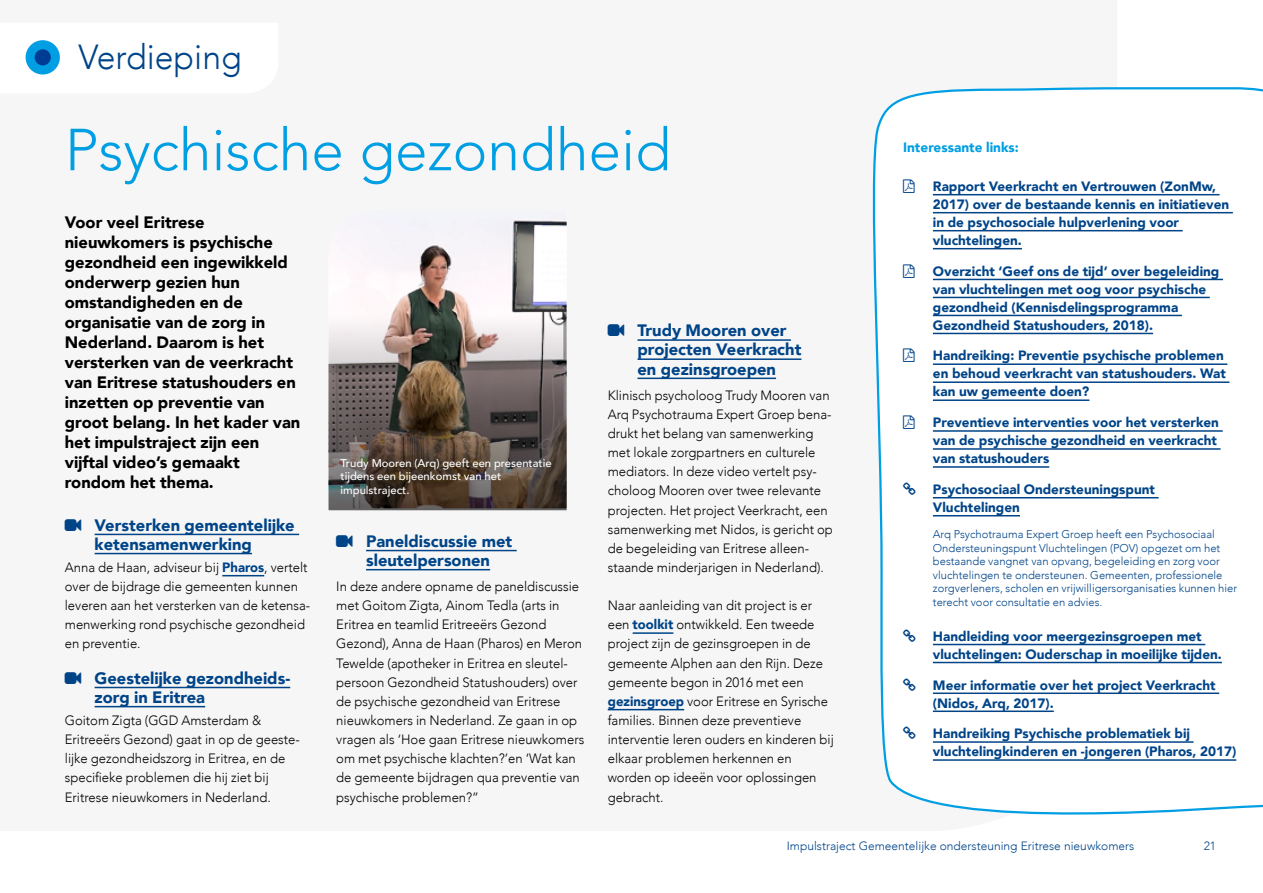
<style>
.page{position:relative;width:1263px;height:893px;background:#fff}
.page>*{position:absolute;margin:0;border:0;box-sizing:border-box;transform-origin:0 0}
.t1{font:300 58.65px "Avenir";color:#009fe3}
.t2{font:300 34.8px "Avenir";color:#048}
.t3{font:900 16.5px/20px "Avenir";color:#000}
.t4{font:900 16.5px/19.2px "Avenir";color:#048}
.t5{font:900 13.65px "Avenir";color:#009fe3}
.t6{font:300 13.5px/19.2px "Avenir";color:#000}
.t7{font:900 13.5px/18px "Avenir";color:#048}
.t8{font:300 12px "Avenir";color:#048}
.t9{font:300 11.25px/13.5px "Avenir";color:#048}
.t10{font:500 11.25px/13.5px "Avenir";color:#fff}
.s1{font-weight:900;color:#048}
</style>
<div class="page">
<div style="left:26px;top:40px;width:34px;height:35px;background:#009fe3;border-radius:50%"></div>
<div style="left:35px;top:49px;width:16px;height:16px;background:#003c94;border-radius:50%"></div>
<hr style="left:95px;top:534px;width:204px;height:1px;background:#048">
<hr style="left:95px;top:553px;width:157px;height:1px;background:#048">
<hr style="left:222px;top:575px;width:42px;height:1px;background:#048">
<hr style="left:95px;top:687px;width:195px;height:1px;background:#048">
<hr style="left:95px;top:706px;width:110px;height:1px;background:#048">
<hr style="left:366px;top:550px;width:151px;height:1px;background:#048">
<hr style="left:366px;top:569px;width:124px;height:1px;background:#048">
<hr style="left:637px;top:339px;width:154px;height:2px;background:#048">
<hr style="left:637px;top:358px;width:164px;height:2px;background:#048">
<hr style="left:637px;top:378px;width:139px;height:1px;background:#048">
<hr style="left:633px;top:632px;width:40px;height:2px;background:#048">
<hr style="left:608px;top:709px;width:76px;height:1px;background:#048">
<img style="left:328px;top:211px;width:239px;height:299px">
<svg style="left:872px;top:87px;width:391px;height:728px"></svg>
<hr style="left:933px;top:194px;width:286px;height:1px;background:#048">
<hr style="left:933px;top:212px;width:300px;height:1px;background:#048">
<hr style="left:933px;top:230px;width:250px;height:1px;background:#048">
<hr style="left:933px;top:248px;width:89px;height:1px;background:#048">
<hr style="left:933px;top:279px;width:290px;height:1px;background:#048">
<hr style="left:933px;top:297px;width:277px;height:1px;background:#048">
<hr style="left:933px;top:315px;width:249px;height:1px;background:#048">
<hr style="left:933px;top:333px;width:220px;height:1px;background:#048">
<hr style="left:933px;top:363px;width:294px;height:2px;background:#048">
<hr style="left:933px;top:381px;width:296px;height:2px;background:#048">
<hr style="left:933px;top:399px;width:156px;height:2px;background:#048">
<hr style="left:933px;top:430px;width:290px;height:2px;background:#048">
<hr style="left:933px;top:448px;width:287px;height:2px;background:#048">
<hr style="left:933px;top:466px;width:116px;height:2px;background:#048">
<hr style="left:933px;top:497px;width:225px;height:1px;background:#048">
<hr style="left:933px;top:515px;width:87px;height:1px;background:#048">
<hr style="left:933px;top:644px;width:272px;height:1px;background:#048">
<hr style="left:933px;top:662px;width:289px;height:1px;background:#048">
<hr style="left:933px;top:692px;width:286px;height:2px;background:#048">
<hr style="left:933px;top:710px;width:121px;height:2px;background:#048">
<hr style="left:933px;top:741px;width:260px;height:2px;background:#048">
<hr style="left:933px;top:759px;width:303px;height:2px;background:#048">
<svg style="left:903px;top:179px;width:12px;height:14px"></svg>
<svg style="left:903px;top:264px;width:12px;height:14px"></svg>
<svg style="left:903px;top:349px;width:12px;height:13px"></svg>
<svg style="left:903px;top:416px;width:12px;height:13px"></svg>
<svg style="left:903px;top:482px;width:12px;height:13px"></svg>
<svg style="left:903px;top:629px;width:12px;height:13px"></svg>
<svg style="left:903px;top:678px;width:12px;height:12px"></svg>
<svg style="left:903px;top:727px;width:12px;height:12px"></svg>
<h2 class="t2" style="left:79px;top:36px;width:165px">Verdieping</h2>
<h1 class="t1" style="left:65px;top:115px;width:608px">Psychische gezondheid</h1>
<p class="t3" style="left:65px;top:212px;width:237px">Voor veel Eritrese nieuwkomers is psychische gezondheid een ingewikkeld onderwerp gezien hun omstandigheden en de organisatie van de zorg in<br>Nederland. Daarom is het versterken van de veerkracht van Eritrese statushouders en inzetten op preventie van groot belang. In het kader van het impulstraject zijn een vijftal video’s gemaakt rondom het thema.</p>
<p class="t4" style="left:95px;top:515px;width:202px">Versterken gemeentelijke ketensamenwerking</p>
<p class="t6" style="left:65px;top:558px;width:247px">Anna de Haan, adviseur bij <span class="s1">Pharos</span>, vertelt over de bijdrage die gemeenten kunnen leveren aan het versterken van de ketensa&shy;menwerking rond psychische gezondheid en preventie.</p>
<p class="t4" style="left:95px;top:668px;width:197px">Geestelijke gezondheids&shy;zorg in Eritrea</p>
<p class="t6" style="left:65px;top:711px;width:237px">Goitom Zigta (GGD Amsterdam &amp; Eritreeërs Gezond) gaat in op de geeste&shy;lijke gezondheidszorg in Eritrea, en de specifieke problemen die hij ziet bij Eritrese nieuwkomers in Nederland.</p>
<p class="t10" style="left:340px;top:456px;width:213px">Trudy Mooren (Arq) geeft een presentatie tijdens een bijeenkomst van het impulstraject.</p>
<p class="t4" style="left:366px;top:531px;width:148px">Paneldiscussie met sleutelpersonen</p>
<p class="t6" style="left:336px;top:577px;width:249px">In deze andere opname de paneldiscussie met Goitom Zigta, Ainom Tedla (arts in Eritrea en teamlid Eritreeërs Gezond Gezond), Anna de Haan (Pharos) en Meron Tewelde (apotheker in Eritrea en sleutel&shy;persoon Gezondheid Statushouders) over de psychische gezondheid van Eritrese nieuwkomers in Nederland. Ze gaan in op vragen als ‘Hoe gaan Eritrese nieuwkomers om met psychische klachten?’en ‘Wat kan de gemeente bijdragen qua preventie van psychische problemen?”</p>
<p class="t4" style="left:637px;top:321px;width:165px">Trudy Mooren over projecten Veerkracht en gezinsgroepen</p>
<p class="t6" style="left:608px;top:385px;width:227px">Klinisch psycholoog Trudy Mooren van Arq Psychotrauma Expert Groep bena&shy;drukt het belang van samenwerking met lokale zorgpartners en culturele mediators. In deze video vertelt psy&shy;choloog Mooren over twee relevante projecten. Het project Veerkracht, een samenwerking met Nidos, is gericht op de begeleiding van Eritrese alleen&shy;staande minderjarigen in Nederland).</p>
<p class="t6" style="left:608px;top:596px;width:228px">Naar aanleiding van dit project is er een <span class="s1">toolkit</span> ontwikkeld. Een tweede project zijn de gezinsgroepen in de gemeente Alphen aan den Rijn. Deze gemeente begon in 2016 met een <span class="s1">gezinsgroep</span> voor Eritrese en Syrische families. Binnen deze preventieve interventie leren ouders en kinderen bij elkaar problemen herkennen en worden op ideeën voor oplossingen gebracht.</p>
<p class="t5" style="left:903px;top:135px;width:117px">Interessante links:</p>
<p class="t7" style="left:933px;top:177px;width:298px">Rapport Veerkracht en Vertrouwen (ZonMw, 2017) over de bestaande kennis en initiatieven in de psychosociale hulpverlening voor vluchtelingen.</p>
<p class="t7" style="left:933px;top:262px;width:288px">Overzicht ‘Geef ons de tijd’ over begeleiding van vluchtelingen met oog voor psychische gezondheid (Kennisdelingsprogramma Gezondheid Statushouders, 2018).</p>
<p class="t7" style="left:933px;top:346px;width:294px">Handreiking: Preventie psychische problemen en behoud veerkracht van statushouders. Wat kan uw gemeente doen?</p>
<p class="t7" style="left:933px;top:413px;width:288px">Preventieve interventies voor het versterken van de psychische gezondheid en veerkracht van statushouders</p>
<p class="t7" style="left:933px;top:480px;width:224px">Psychosociaal Ondersteuningspunt<br>Vluchtelingen</p>
<p class="t9" style="left:933px;top:528px;width:306px">Arq Psychotrauma Expert Groep heeft een Psychosociaal Ondersteuningspunt Vluchtelingen (POV) opgezet om het bestaande vangnet van opvang, begeleiding en zorg voor vluchtelingen te ondersteunen. Gemeenten, professionele zorgverleners, scholen en vrijwilligersorganisaties kunnen hier terecht voor consultatie en advies.</p>
<p class="t7" style="left:933px;top:627px;width:290px">Handleiding voor meergezinsgroepen met vluchtelingen: Ouderschap in moeilijke tijden.</p>
<p class="t7" style="left:933px;top:675px;width:284px">Meer informatie over het project Veerkracht (Nidos, Arq, 2017).</p>
<p class="t7" style="left:933px;top:724px;width:305px">Handreiking Psychische problematiek bij vluchtelingkinderen en -jongeren (Pharos, 2017)</p>
<p class="t8" style="left:787px;top:839px;width:349px">Impulstraject Gemeentelijke ondersteuning Eritrese nieuwkomers</p>
<p class="t8" style="left:1204px;top:839px;width:14px">21</p>
</div>
